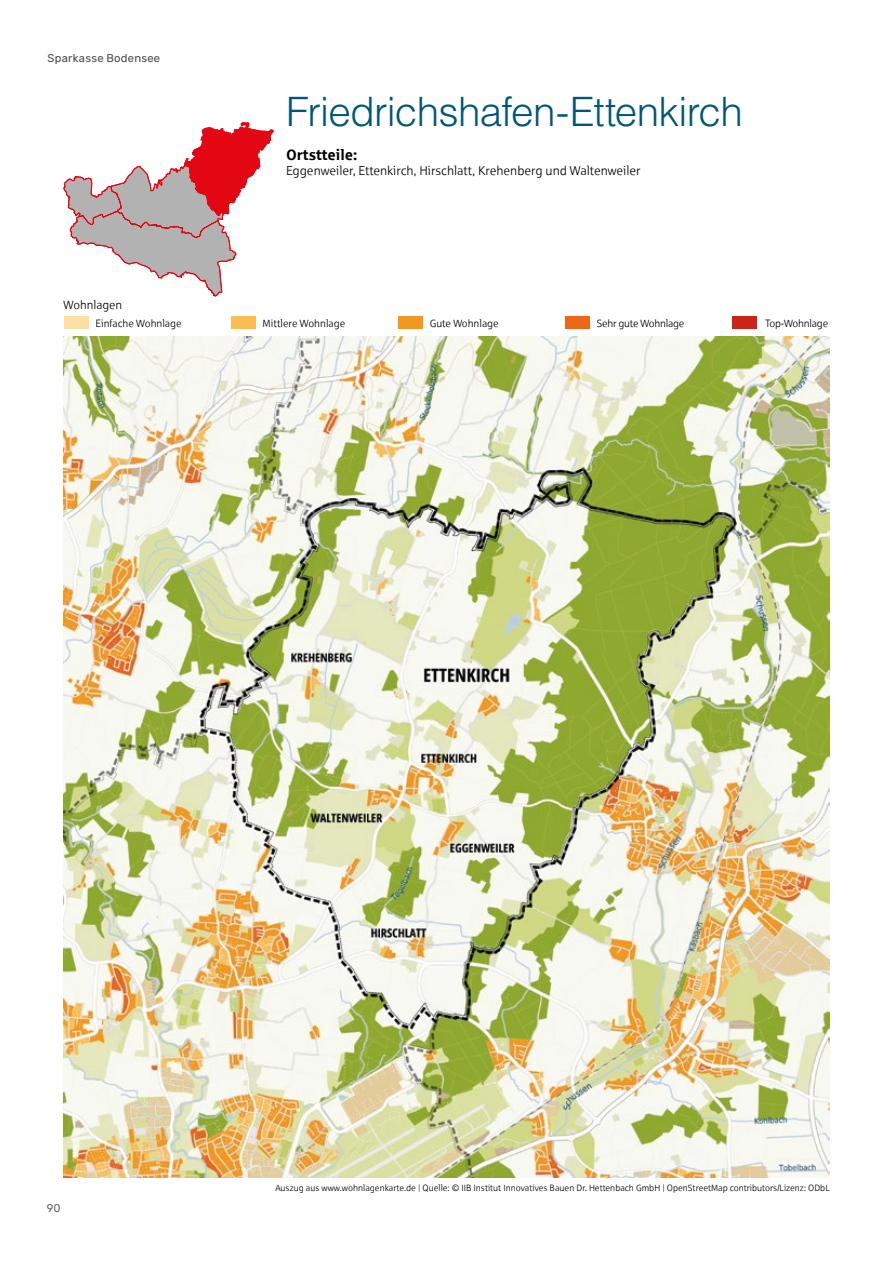
<style>
.page{position:relative;width:893px;height:1263px;background:#fff}
.page>*{position:absolute;margin:0;border:0;box-sizing:border-box;transform-origin:0 0}
.t1{font:300 40.5px "Helvetica LT Std";letter-spacing:-.02em;color:#005677}
.t2{font:700 15px "Sparkasse Rg";color:#000}
.t3{font:12.75px "Sparkasse Lt";color:#000}
.t4{font:12px "Sparkasse Lt";color:#000}
.t5{font:11.25px "Rubik";letter-spacing:.025em;color:#4a4a49}
.t6{font:11.25px "Rubik";color:#626362}
.t7{font:10.5px "Sparkasse Lt";color:#000}
.t8{font:10.5px "Sparkasse Lt";letter-spacing:-.02em;color:#000}
.t9{font:9px "Sparkasse Lt";color:#000}
</style>
<div class="page">
<div style="left:64px;top:317px;width:25px;height:12px;background:#ffdfa3"></div>
<div style="left:231px;top:317px;width:25px;height:12px;background:#fbbd56"></div>
<div style="left:398px;top:317px;width:25px;height:12px;background:#f49722"></div>
<div style="left:565px;top:317px;width:25px;height:12px;background:#ec6717"></div>
<div style="left:732px;top:317px;width:25px;height:12px;background:#cb2419"></div>
<img style="left:64px;top:337px;width:765px;height:841px">
<svg style="left:63px;top:122px;width:211px;height:175px"></svg>
<p class="t5" style="left:48px;top:51px;width:114px">Sparkasse Bodensee</p>
<h1 class="t1" style="left:286px;top:86px;width:458px">Friedrichshafen-Ettenkirch</h1>
<h2 class="t2" style="left:286px;top:145px;width:73px">Ortstteile:</h2>
<h3 class="t3" style="left:286px;top:163px;width:356px">Eggenweiler, Ettenkirch, Hirschlatt, Krehenberg und Waltenweiler</h3>
<h3 class="t4" style="left:64px;top:298px;width:60px">Wohnlagen</h3>
<p class="t7" style="left:95px;top:317px;width:88px">Einfache Wohnlage</p>
<p class="t7" style="left:263px;top:317px;width:84px">Mittlere Wohnlage</p>
<p class="t7" style="left:430px;top:317px;width:71px">Gute Wohnlage</p>
<p class="t8" style="left:597px;top:317px;width:89px">Sehr gute Wohnlage</p>
<p class="t8" style="left:765px;top:317px;width:64px">Top-Wohnlage</p>
<p class="t6" style="left:47px;top:1202px;width:15px">90</p>
<p class="t9" style="left:275px;top:1182px;width:556px">Auszug aus www.wohnlagenkarte.de | Quelle: © IIB Institut Innovatives Bauen Dr. Hettenbach GmbH | OpenStreetMap contributors/Lizenz: ODbL</p>
</div>
